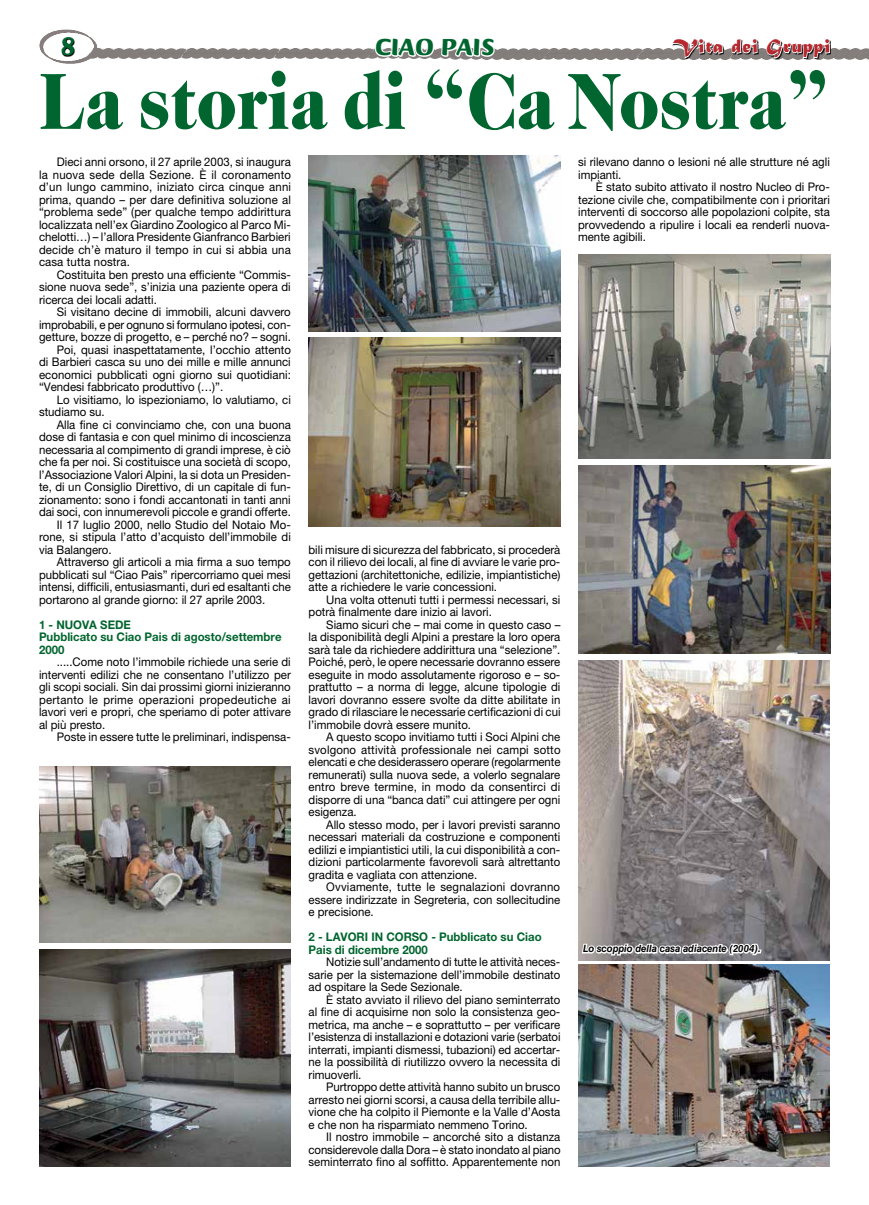
<style>
.page{position:relative;width:869px;height:1205px;background:#fff}
.page>*{position:absolute;margin:0;border:0;box-sizing:border-box;transform-origin:0 0}
.t1{font:900 80.5px "Caslon 224 Std";color:#00652e;scale:.86 1}
.t2{font:700 27.5px "Briem Script Std";color:#00652e}
.t3{font:900 25px "Briem Script Std";color:#00652e}
.t4{font:20px "Matura MT Script Capitals";letter-spacing:.05em;color:#b8292f}
.t5{font:11.88px/12.5px "Helvetica Neue LT Std";color:#000;text-align:justify;scale:.96 1}
.t6{font:700 11.88px/12.5px "Helvetica Neue LT Std";color:#00652e;scale:.96 1}
.t7{font:italic 700 10px "Helvetica LT Std";color:#000;scale:.95 1}
</style>
<div class="page">
<img style="left:643px;top:49px;width:27px;height:10px">
<img style="left:550px;top:49px;width:93px;height:10px">
<img style="left:496px;top:49px;width:54px;height:10px">
<img style="left:281px;top:49px;width:92px;height:10px">
<img style="left:187px;top:49px;width:94px;height:10px">
<img style="left:97px;top:49px;width:90px;height:10px">
<img style="left:830px;top:49px;width:38px;height:10px">
<div style="left:672px;top:39px;width:158px;height:20px;background:#000;opacity:.85"></div>
<svg style="left:670px;top:39px;width:53px;height:20px"></svg>
<svg style="left:730px;top:39px;width:28px;height:16px"></svg>
<svg style="left:765px;top:39px;width:65px;height:21px"></svg>
<svg style="left:39px;top:30px;width:58px;height:34px"></svg>
<svg style="left:62px;top:38px;width:13px;height:18px"></svg>
<img style="left:308px;top:338px;width:252px;height:188px">
<img style="left:578px;top:465px;width:252px;height:189px">
<img style="left:578px;top:660px;width:251px;height:300px">
<img style="left:578px;top:964px;width:251px;height:202px">
<img style="left:39px;top:766px;width:252px;height:177px">
<img style="left:39px;top:950px;width:252px;height:216px">
<img style="left:578px;top:254px;width:252px;height:205px">
<img style="left:308px;top:155px;width:252px;height:177px">
<svg style="left:580px;top:919px;width:181px;height:62px"></svg>
<svg style="left:373px;top:48px;width:123px;height:11px"></svg>
<h2 class="t2" style="left:60px;top:31px;width:17px">8</h2>
<h3 class="t4" style="left:672px;top:34px;width:159px">Vita dei Gruppi</h3>
<h3 class="t3" style="left:375px;top:33px;width:121px">CIAO PAIS</h3>
<h1 class="t1" style="left:39px;top:54px;width:920px">La storia di “Ca Nostra”</h1>
<p class="t5" style="left:39px;top:156px;width:264px;text-indent:18px">Dieci anni orsono, il 27 aprile 2003, si inaugura la nuova sede della Sezione. È il coronamento d’un lungo cammino, iniziato circa cinque anni prima, quando – per dare definitiva soluzione al “problema sede” (per qualche tempo addirittura localizzata nell’ex Giardino Zoologico al Parco Mi&shy;chelotti…) – l’allora Presidente Gianfranco Barbieri decide ch’è maturo il tempo in cui si abbia una casa tutta nostra.</p>
<p class="t5" style="left:39px;top:268px;width:264px;text-indent:18px">Costituita ben presto una efficiente “Commis&shy;sione nuova sede”, s’inizia una paziente opera di ricerca dei locali adatti.</p>
<p class="t5" style="left:57px;top:306px;width:245px">Si visitano decine di immobili, alcuni davvero</p>
<p class="t5" style="left:39px;top:318px;width:264px">improbabili, e per ognuno si formulano ipotesi, con-</p>
<p class="t5" style="left:39px;top:331px;width:264px">getture, bozze di progetto, e – perché no? – sogni.</p>
<p class="t5" style="left:57px;top:343px;width:245px">Poi, quasi inaspettatamente, l’occhio attento</p>
<p class="t5" style="left:39px;top:356px;width:264px">di Barbieri casca su uno dei mille e mille annunci</p>
<p class="t5" style="left:39px;top:368px;width:264px">economici pubblicati ogni giorno sui quotidiani:</p>
<p class="t5" style="left:39px;top:381px;width:193px">“Vendesi fabbricato produttivo (…)”.</p>
<p class="t5" style="left:57px;top:393px;width:245px">Lo visitiamo, lo ispezioniamo, lo valutiamo, ci</p>
<p class="t5" style="left:39px;top:406px;width:70px">studiamo su.</p>
<p class="t5" style="left:57px;top:418px;width:245px">Alla fine ci convinciamo che, con una buona</p>
<p class="t5" style="left:39px;top:431px;width:264px">dose di fantasia e con quel minimo di incoscienza</p>
<p class="t5" style="left:39px;top:443px;width:264px">necessaria al compimento di grandi imprese, è ciò</p>
<p class="t5" style="left:39px;top:456px;width:264px">che fa per noi. Si costituisce una società di scopo,</p>
<p class="t5" style="left:39px;top:468px;width:264px">l’Associazione Valori Alpini, la si dota un Presiden-</p>
<p class="t5" style="left:39px;top:481px;width:264px">te, di un Consiglio Direttivo, di un capitale di fun-</p>
<p class="t5" style="left:39px;top:493px;width:264px">zionamento: sono i fondi accantonati in tanti anni</p>
<p class="t5" style="left:39px;top:506px;width:264px">dai soci, con innumerevoli piccole e grandi offerte.</p>
<p class="t5" style="left:57px;top:518px;width:245px">Il 17 luglio 2000, nello Studio del Notaio Mo-</p>
<p class="t5" style="left:39px;top:531px;width:264px">rone, si stipula l’atto d’acquisto dell’immobile di</p>
<p class="t5" style="left:39px;top:543px;width:77px">via Balangero.</p>
<p class="t5" style="left:57px;top:556px;width:245px">Attraverso gli articoli a mia firma a suo tempo</p>
<p class="t5" style="left:39px;top:568px;width:264px">pubblicati sul “Ciao Pais” ripercorriamo quei mesi</p>
<p class="t5" style="left:39px;top:581px;width:264px">intensi, difficili, entusiasmanti, duri ed esaltanti che</p>
<p class="t5" style="left:39px;top:593px;width:237px">portarono al grande giorno: il 27 aprile 2003.</p>
<p class="t6" style="left:39px;top:618px;width:254px">1 - NUOVA SEDE<br>Pubblicato su Ciao Pais di agosto/settembre<br>2000</p>
<p class="t5" style="left:39px;top:656px;width:264px;text-indent:18px">.....Come noto l’immobile richiede una serie di interventi edilizi che ne consentano l’utilizzo per gli scopi sociali. Sin dai prossimi giorni inizieranno pertanto le prime operazioni propedeutiche ai lavori veri e propri, che speriamo di poter attivare al più presto.</p>
<p class="t5" style="left:57px;top:731px;width:245px">Poste in essere tutte le preliminari, indispensa-</p>
<p class="t5" style="left:578px;top:156px;width:264px">si rilevano danno o lesioni né alle strutture né agli impianti.</p>
<p class="t5" style="left:578px;top:181px;width:264px;text-indent:18px">È stato subito attivato il nostro Nucleo di Pro&shy;tezione civile che, compatibilmente con i prioritari interventi di soccorso alle popolazioni colpite, sta provvedendo a ripulire i locali ea renderli nuova&shy;mente agibili.</p>
<p class="t5" style="left:308px;top:543px;width:264px">bili misure di sicurezza del fabbricato, si procederà con il rilievo dei locali, al fine di avviare le varie pro&shy;gettazioni (architettoniche, edilizie, impiantistiche) atte a richiedere le varie concessioni.</p>
<p class="t5" style="left:308px;top:593px;width:264px;text-indent:18px">Una volta ottenuti tutti i permessi necessari, si potrà finalmente dare inizio ai lavori.</p>
<p class="t5" style="left:308px;top:618px;width:264px;text-indent:18px">Siamo sicuri che – mai come in questo caso – la disponibilità degli Alpini a prestare la loro opera sarà tale da richiedere addirittura una “selezione”.<br>Poiché, però, le opere necessarie dovranno essere eseguite in modo assolutamente rigoroso e – so&shy;prattutto – a norma di legge, alcune tipologie di lavori dovranno essere svolte da ditte abilitate in grado di rilasciare le necessarie certificazioni di cui l’immobile dovrà essere munito.</p>
<p class="t5" style="left:308px;top:730px;width:264px;text-indent:18px">A questo scopo invitiamo tutti i Soci Alpini che svolgono attività professionale nei campi sotto elencati e che desiderassero operare (regolarmente remunerati) sulla nuova sede, a volerlo segnalare entro breve termine, in modo da consentirci di disporre di una “banca dati” cui attingere per ogni esigenza.</p>
<p class="t5" style="left:308px;top:818px;width:264px;text-indent:18px">Allo stesso modo, per i lavori previsti saranno necessari materiali da costruzione e componenti edilizi e impiantistici utili, la cui disponibilità a con&shy;dizioni particolarmente favorevoli sarà altrettanto gradita e vagliata con attenzione.</p>
<p class="t5" style="left:308px;top:880px;width:264px;text-indent:18px">Ovviamente, tutte le segnalazioni dovranno essere indirizzate in Segreteria, con sollecitudine e precisione.</p>
<p class="t6" style="left:308px;top:930px;width:244px">2 - LAVORI IN CORSO - Pubblicato su Ciao<br>Pais di dicembre 2000</p>
<p class="t5" style="left:308px;top:955px;width:264px;text-indent:18px">Notizie sull’andamento di tutte le attività neces&shy;sarie per la sistemazione dell’immobile destinato ad ospitare la Sede Sezionale.</p>
<p class="t5" style="left:308px;top:993px;width:264px;text-indent:18px">È stato avviato il rilievo del piano seminterrato al fine di acquisirne non solo la consistenza geo&shy;metrica, ma anche – e soprattutto – per verificare l’esistenza di installazioni e dotazioni varie (serbatoi interrati, impianti dismessi, tubazioni) ed accertar&shy;ne la possibilità di riutilizzo ovvero la necessita di rimuoverli.</p>
<p class="t5" style="left:308px;top:1080px;width:264px;text-indent:18px">Purtroppo dette attività hanno subito un brusco arresto nei giorni scorsi, a causa della terribile allu&shy;vione che ha colpito il Piemonte e la Valle d’Aosta e che non ha risparmiato nemmeno Torino.</p>
<p class="t5" style="left:308px;top:1130px;width:264px;text-indent:18px">Il nostro immobile – ancorché sito a distanza considerevole dalla Dora – è stato inondato al piano seminterrato fino al soffitto. Apparentemente non</p>
<p class="t7" style="left:583px;top:942px;width:188px">Lo scoppio della casa adiacente (2004).</p>
</div>
